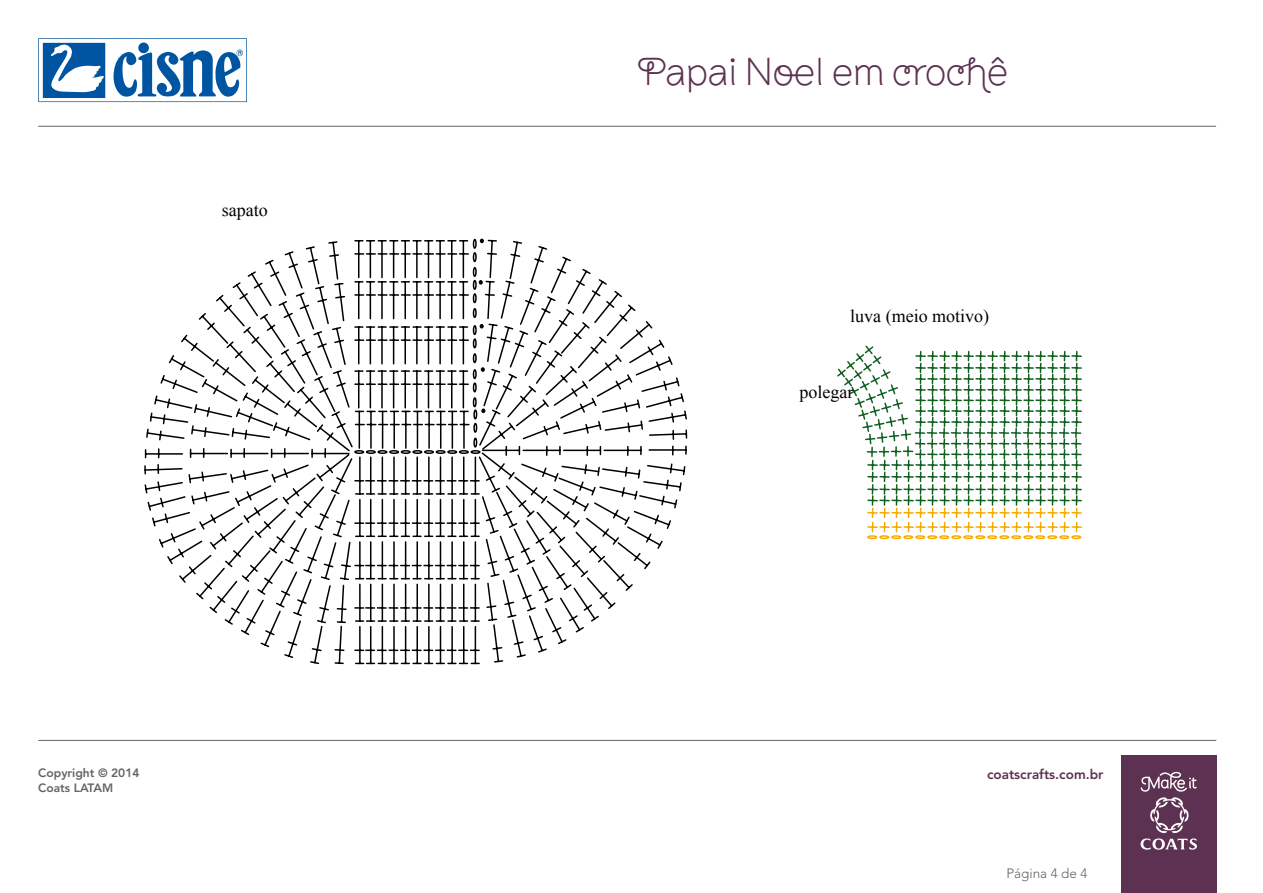
<style>
.page{position:relative;width:1263px;height:893px;background:#fff}
.page>*{position:absolute;margin:0;border:0;box-sizing:border-box;transform-origin:0 0}
.t1{font:300 39.75px "Brownstone Sans";letter-spacing:-.01em;color:#5d3151}
.t2{font:18px "Times New Roman";color:#000}
.t3{font:800 13.5px "Avenir LT Std";color:#5d3151}
.t4{font:300 13.5px "Avenir LT Std";color:#616563}
.t5{font:800 12px "Avenir LT Std";color:#616563}
</style>
<div class="page">
<div style="left:1121px;top:756px;width:95px;height:137px;background:#5d3151"></div>
<svg style="left:1140px;top:772px;width:57px;height:78px"></svg>
<hr style="left:38px;top:740px;width:1178px;height:1px;background:#616563">
<hr style="left:38px;top:126px;width:1178px;height:1px;background:#616563">
<svg style="left:38px;top:38px;width:209px;height:64px"></svg>
<svg style="left:354px;top:239px;width:334px;height:424px"></svg>
<svg style="left:154px;top:241px;width:199px;height:382px"></svg>
<svg style="left:144px;top:411px;width:201px;height:254px"></svg>
<svg style="left:354px;top:239px;width:132px;height:299px"></svg>
<div style="left:354px;top:450px;width:10px;height:4px;border:2px solid #000;border-radius:50%"></div>
<div style="left:366px;top:450px;width:10px;height:4px;border:2px solid #000;border-radius:50%"></div>
<div style="left:377px;top:450px;width:10px;height:4px;border:2px solid #000;border-radius:50%"></div>
<div style="left:389px;top:450px;width:10px;height:4px;border:2px solid #000;border-radius:50%"></div>
<div style="left:401px;top:450px;width:10px;height:4px;border:2px solid #000;border-radius:50%"></div>
<div style="left:412px;top:450px;width:10px;height:4px;border:2px solid #000;border-radius:50%"></div>
<div style="left:424px;top:450px;width:10px;height:4px;border:2px solid #000;border-radius:50%"></div>
<div style="left:436px;top:450px;width:10px;height:4px;border:2px solid #000;border-radius:50%"></div>
<div style="left:447px;top:450px;width:10px;height:4px;border:2px solid #000;border-radius:50%"></div>
<div style="left:459px;top:450px;width:10px;height:4px;border:2px solid #000;border-radius:50%"></div>
<div style="left:470px;top:450px;width:10px;height:4px;border:2px solid #000;border-radius:50%"></div>
<div style="left:473px;top:438px;width:4px;height:10px;border:2px solid #000;border-radius:50%"></div>
<div style="left:473px;top:423px;width:4px;height:10px;border:2px solid #000;border-radius:50%"></div>
<div style="left:473px;top:409px;width:4px;height:10px;border:2px solid #000;border-radius:50%"></div>
<div style="left:473px;top:397px;width:4px;height:10px;border:2px solid #000;border-radius:50%"></div>
<div style="left:473px;top:382px;width:4px;height:10px;border:2px solid #000;border-radius:50%"></div>
<div style="left:473px;top:369px;width:4px;height:10px;border:2px solid #000;border-radius:50%"></div>
<div style="left:473px;top:353px;width:4px;height:10px;border:2px solid #000;border-radius:50%"></div>
<div style="left:473px;top:338px;width:4px;height:10px;border:2px solid #000;border-radius:50%"></div>
<div style="left:473px;top:325px;width:4px;height:10px;border:2px solid #000;border-radius:50%"></div>
<div style="left:473px;top:308px;width:4px;height:10px;border:2px solid #000;border-radius:50%"></div>
<div style="left:473px;top:293px;width:4px;height:10px;border:2px solid #000;border-radius:50%"></div>
<div style="left:473px;top:280px;width:4px;height:10px;border:2px solid #000;border-radius:50%"></div>
<div style="left:473px;top:267px;width:4px;height:10px;border:2px solid #000;border-radius:50%"></div>
<div style="left:473px;top:252px;width:4px;height:10px;border:2px solid #000;border-radius:50%"></div>
<div style="left:473px;top:239px;width:4px;height:10px;border:2px solid #000;border-radius:50%"></div>
<div style="left:867px;top:535px;width:10px;height:4px;border:2px solid #f5ab00;border-radius:50%"></div>
<div style="left:879px;top:535px;width:10px;height:4px;border:2px solid #f5ab00;border-radius:50%"></div>
<div style="left:891px;top:535px;width:10px;height:4px;border:2px solid #f5ab00;border-radius:50%"></div>
<div style="left:903px;top:535px;width:10px;height:4px;border:2px solid #f5ab00;border-radius:50%"></div>
<div style="left:915px;top:535px;width:10px;height:4px;border:2px solid #f5ab00;border-radius:50%"></div>
<div style="left:927px;top:535px;width:10px;height:4px;border:2px solid #f5ab00;border-radius:50%"></div>
<div style="left:939px;top:535px;width:10px;height:4px;border:2px solid #f5ab00;border-radius:50%"></div>
<div style="left:951px;top:535px;width:10px;height:4px;border:2px solid #f5ab00;border-radius:50%"></div>
<div style="left:963px;top:535px;width:10px;height:4px;border:2px solid #f5ab00;border-radius:50%"></div>
<div style="left:975px;top:535px;width:10px;height:4px;border:2px solid #f5ab00;border-radius:50%"></div>
<div style="left:987px;top:535px;width:10px;height:4px;border:2px solid #f5ab00;border-radius:50%"></div>
<div style="left:999px;top:535px;width:10px;height:4px;border:2px solid #f5ab00;border-radius:50%"></div>
<div style="left:1011px;top:535px;width:10px;height:4px;border:2px solid #f5ab00;border-radius:50%"></div>
<div style="left:1023px;top:535px;width:10px;height:4px;border:2px solid #f5ab00;border-radius:50%"></div>
<div style="left:1035px;top:535px;width:10px;height:4px;border:2px solid #f5ab00;border-radius:50%"></div>
<div style="left:1047px;top:535px;width:10px;height:4px;border:2px solid #f5ab00;border-radius:50%"></div>
<div style="left:1059px;top:535px;width:10px;height:4px;border:2px solid #f5ab00;border-radius:50%"></div>
<div style="left:1071px;top:535px;width:10px;height:4px;border:2px solid #f5ab00;border-radius:50%"></div>
<svg style="left:837px;top:345px;width:245px;height:187px"></svg>
<p class="t2" style="left:222px;top:198px;width:47px">sapato</p>
<h1 class="t1" style="left:637px;top:48px;width:373px">Papai Noel em crochê</h1>
<p class="t2" style="left:850px;top:303px;width:140px">luva (meio motivo)</p>
<p class="t2" style="left:799px;top:380px;width:55px">polegar</p>
<p class="t5" style="left:38px;top:766px;width:103px">Copyright © 2014</p>
<p class="t3" style="left:987px;top:766px;width:118px">coatscrafts.com.br</p>
<p class="t5" style="left:38px;top:781px;width:76px">Coats LATAM</p>
<p class="t4" style="left:1006px;top:865px;width:83px">Página 4 de 4</p>
</div>
